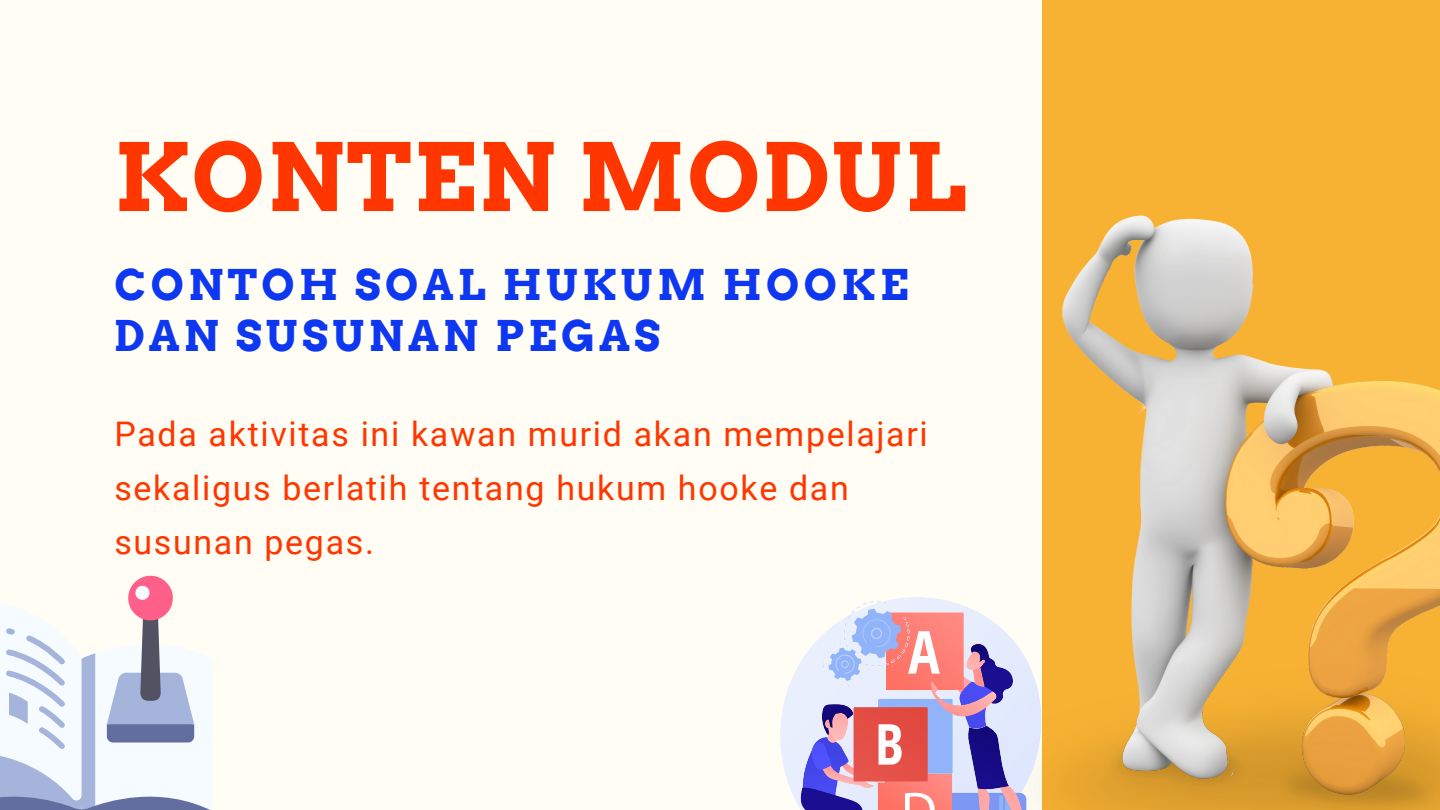
<style>
.page{position:relative;width:1440px;height:810px;background:#fffdf4}
.page>*{position:absolute;margin:0;border:0;box-sizing:border-box;transform-origin:0 0}
.t1{font:700 93.4px "Arvo";letter-spacing:.02em;color:#ff3600}
.t2{font:700 42.3px/50.4px "Arvo";letter-spacing:.1em;color:#0e37f1}
.t3{font:33.9px/54.2px "Roboto";letter-spacing:.05em;color:#ff3600}
</style>
<div class="page">
<div style="left:1042px;top:0;width:398px;height:810px;background:#f8b233"></div>
<img style="left:1055px;top:215px;width:385px;height:595px">
<svg style="left:0;top:576px;width:212px;height:234px"></svg>
<svg style="left:780px;top:597px;width:261px;height:171px"></svg>
<svg style="left:784px;top:601px;width:249px;height:209px"></svg>
<p class="t1" style="left:114px;top:121px;width:853px">KONTEN MODUL</p>
<p class="t2" style="left:114px;top:260px;width:796px">CONTOH SOAL HUKUM HOOKE<br>DAN SUSUNAN PEGAS</p>
<p class="t3" style="left:114px;top:407px;width:815px">Pada aktivitas ini kawan murid akan mempelajari sekaligus berlatih tentang hukum hooke dan susunan pegas.</p>
</div>
